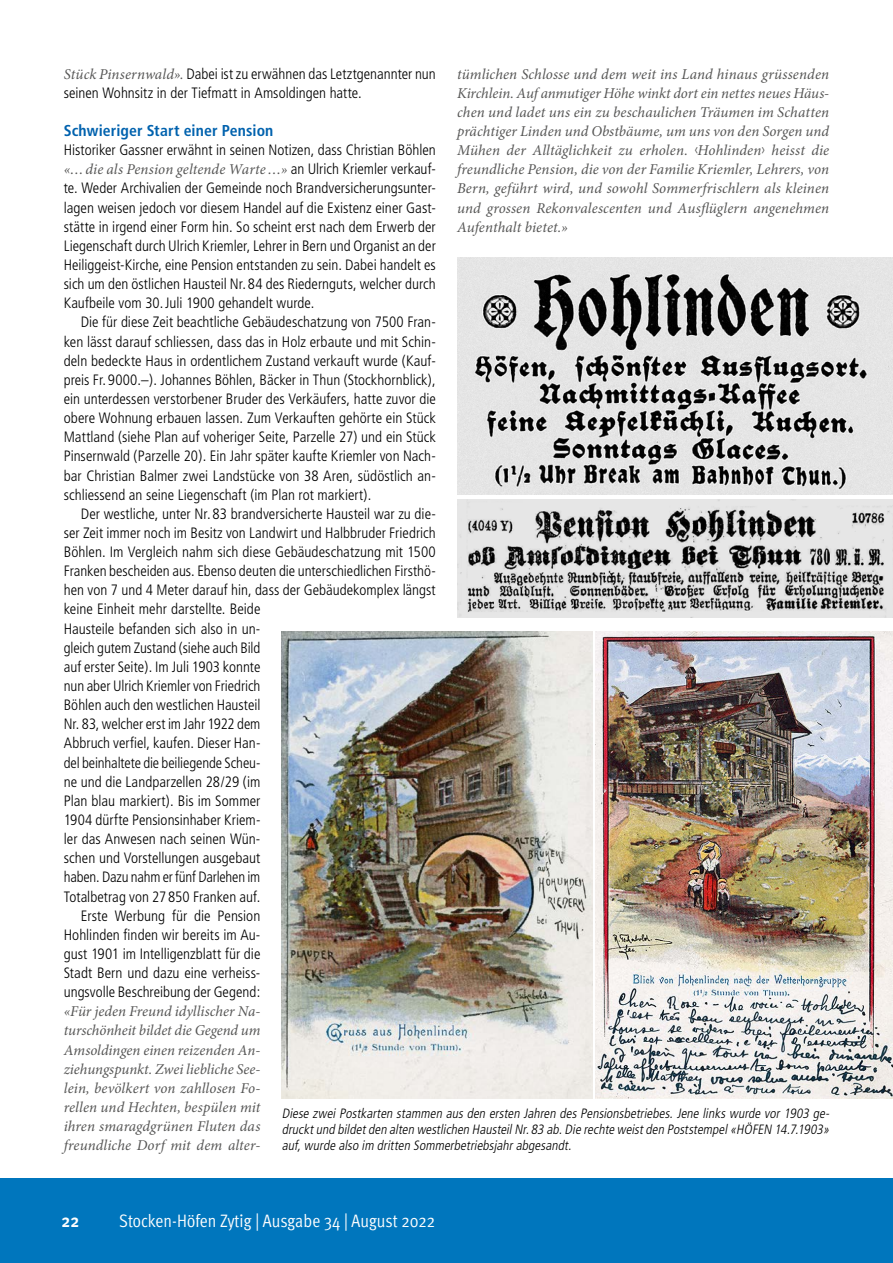
<style>
.page{position:relative;width:893px;height:1263px;background:#fff}
.page>*{position:absolute;margin:0;border:0;box-sizing:border-box;transform-origin:0 0}
.t1{font:18px "Meta Pro Cond Norm";color:#fff}
.t2{font:700 condensed 18px "Meta Pro";color:#fff}
.t3{font:700 condensed 15.75px "Frutiger";letter-spacing:.005em;color:#0062ae}
.t4{font:300 condensed 15px/19.2px "Frutiger";color:#000;text-align:justify}
.t5{font:italic 15px/19.2px "Minion Pro";letter-spacing:.005em;color:#565655;text-align:justify}
.t6{font:italic 300 condensed 13.5px/16.2px "Frutiger";color:#000;text-align:justify}
.s1{font-family:"Minion Pro";font-weight:400;font-style:italic;font-stretch:normal;color:#565655}
.s2{font-family:"Frutiger";font-weight:300;font-style:normal;font-stretch:condensed;color:#000}
.s3{font-family:"Futura";font-weight:300;font-style:normal;font-stretch:condensed}
</style>
<div class="page">
<div style="left:0;top:1178px;width:893px;height:85px;background:#0076bd"></div>
<img style="left:457px;top:500px;width:436px;height:118px">
<img style="left:457px;top:257px;width:436px;height:238px">
<img style="left:595px;top:631px;width:298px;height:467px">
<img style="left:282px;top:631px;width:310px;height:467px">
<p class="t4" style="left:64px;top:64px;width:374px"><span class="s1">Stück Pinsernwald».</span> Dabei ist zu erwähnen das Letztgenannter nun seinen Wohnsitz in der Tiefmatt in Amsoldingen hatte.</p>
<p class="t3" style="left:64px;top:121px;width:211px">Schwieriger Start einer Pension</p>
<p class="t4" style="left:64px;top:141px;width:374px">Historiker Gassner erwähnt in seinen Notizen, dass Christian Böhlen</p>
<p class="t5" style="left:64px;top:160px;width:374px">«…die als Pension geltende Warte…» <span class="s2">an Ulrich Kriemler verkauf-</span></p>
<p class="t4" style="left:64px;top:179px;width:374px">te. Weder Archivalien der Gemeinde noch Brandversicherungsunter&shy;lagen weisen jedoch vor diesem Handel auf die Existenz einer Gast&shy;stätte in irgend einer Form hin. So scheint erst nach dem Erwerb der Liegenschaft durch Ulrich Kriemler, Lehrer in Bern und Organist an der Heiliggeist-Kirche, eine Pension entstanden zu sein. Dabei handelt es sich um den östlichen Hausteil Nr. 84 des Riedernguts, welcher durch Kaufbeile vom 30.Juli 1900 gehandelt wurde.</p>
<p class="t4" style="left:64px;top:313px;width:374px;text-indent:17px">Die für diese Zeit beachtliche Gebäudeschatzung von 7500 Fran&shy;ken lässt darauf schliessen, dass das in Holz erbaute und mit Schin&shy;deln bedeckte Haus in ordentlichem Zustand verkauft wurde (Kauf&shy;preis Fr. 9000.–). Johannes Böhlen, Bäcker in Thun (Stockhornblick), ein unterdessen verstorbener Bruder des Verkäufers, hatte zuvor die obere Wohnung erbauen lassen. Zum Verkauften gehörte ein Stück Mattland (siehe Plan auf voheriger Seite, Parzelle 27) und ein Stück Pinsernwald (Parzelle 20). Ein Jahr später kaufte Kriemler von Nach&shy;bar Christian Balmer zwei Landstücke von 38 Aren, südöstlich an&shy;schliessend an seine Liegenschaft (im Plan rot markiert).</p>
<p class="t4" style="left:81px;top:504px;width:357px">Der westliche, unter Nr. 83 brandversicherte Hausteil war zu die-</p>
<p class="t4" style="left:64px;top:523px;width:374px">ser Zeit immer noch im Besitz von Landwirt und Halbbruder Friedrich</p>
<p class="t4" style="left:64px;top:542px;width:374px">Böhlen. Im Vergleich nahm sich diese Gebäudeschatzung mit 1500</p>
<p class="t4" style="left:64px;top:562px;width:374px">Franken bescheiden aus. Ebenso deuten die unterschiedlichen Firsthö-</p>
<p class="t4" style="left:64px;top:581px;width:373px">hen von 7 und 4 Meter darauf hin, dass der Gebäudekomplex längst</p>
<p class="t4" style="left:64px;top:600px;width:198px">keine Einheit mehr darstellte. Beide</p>
<p class="t4" style="left:64px;top:619px;width:198px">Hausteile befanden sich also in un-</p>
<p class="t4" style="left:64px;top:638px;width:198px">gleich gutem Zustand (siehe auch Bild</p>
<p class="t4" style="left:64px;top:657px;width:198px">auf erster Seite). Im Juli 1903 konnte</p>
<p class="t4" style="left:64px;top:676px;width:198px">nun aber Ulrich Kriemler von Friedrich</p>
<p class="t4" style="left:64px;top:696px;width:198px">Böhlen auch den westlichen Hausteil</p>
<p class="t4" style="left:64px;top:715px;width:198px">Nr. 83, welcher erst im Jahr 1922 dem</p>
<p class="t4" style="left:64px;top:734px;width:198px">Abbruch verfiel, kaufen. Dieser Han-</p>
<p class="t4" style="left:64px;top:753px;width:198px">del beinhaltete die beiliegende Scheu-</p>
<p class="t4" style="left:64px;top:772px;width:198px">ne und die Landparzellen 28/29 (im</p>
<p class="t4" style="left:64px;top:791px;width:198px">Plan blau markiert). Bis im Sommer</p>
<p class="t4" style="left:64px;top:810px;width:198px">1904 dürfte Pensionsinhaber Kriem-</p>
<p class="t4" style="left:64px;top:829px;width:198px">ler das Anwesen nach seinen Wün-</p>
<p class="t4" style="left:64px;top:849px;width:198px">schen und Vorstellungen ausgebaut</p>
<p class="t4" style="left:64px;top:868px;width:198px">haben. Dazu nahm er fünf Darlehen im</p>
<p class="t4" style="left:64px;top:887px;width:198px">Totalbetrag von 27 850 Franken auf.</p>
<p class="t4" style="left:81px;top:906px;width:181px">Erste Werbung für die Pension</p>
<p class="t4" style="left:64px;top:925px;width:198px">Hohlinden finden wir bereits im Au-</p>
<p class="t4" style="left:64px;top:944px;width:198px">gust 1901 im Intelligenzblatt für die</p>
<p class="t4" style="left:64px;top:963px;width:198px">Stadt Bern und dazu eine verheiss-</p>
<p class="t4" style="left:64px;top:983px;width:198px">ungsvolle Beschreibung der Gegend:</p>
<p class="t5" style="left:64px;top:1002px;width:198px">«Für jeden Freund idyllischer Na&shy;turschönheit bildet die Gegend um Amsoldingen einen reizenden An&shy;ziehungspunkt. Zwei liebliche See&shy;lein, bevölkert von zahllosen Fo&shy;rellen und Hechten, bespülen mit ihren smaragdgrünen Fluten das freundliche Dorf mit dem alter-</p>
<p class="t5" style="left:457px;top:64px;width:374px">tümlichen Schlosse und dem weit ins Land hinaus grüssenden Kirchlein. Auf anmutiger Höhe winkt dort ein nettes neues Häus&shy;chen und ladet uns ein zu beschaulichen Träumen im Schatten prächtiger Linden und Obstbäume, um uns von den Sorgen und Mühen der Alltäglichkeit zu erholen. <span class="s3">‹</span>Hohlinden<span class="s3">›</span> heisst die freundliche Pension, die von der Familie Kriemler, Lehrers, von Bern, geführt wird, und sowohl Sommerfrischlern als kleinen und grossen Rekonvalescenten und Ausflüglern angenehmen Aufenthalt bietet.»</p>
<p class="t6" style="left:282px;top:1105px;width:552px">Diese zwei Postkarten stammen aus den ersten Jahren des Pensionsbetriebes. Jene links wurde vor 1903 ge&shy;drucktund bildetden alten westlichen HausteilNr. 83 ab.Die rechte weistden Poststempel«HÖFEN 14.7.1903» auf,wurde also im dritten Sommerbetriebsjahrabgesandt.</p>
<p class="t2" style="left:62px;top:1206px;width:19px">22</p>
<p class="t1" style="left:119px;top:1207px;width:317px">Stocken-Höfen Zytig | Ausgabe 34 | August 2022</p>
</div>
